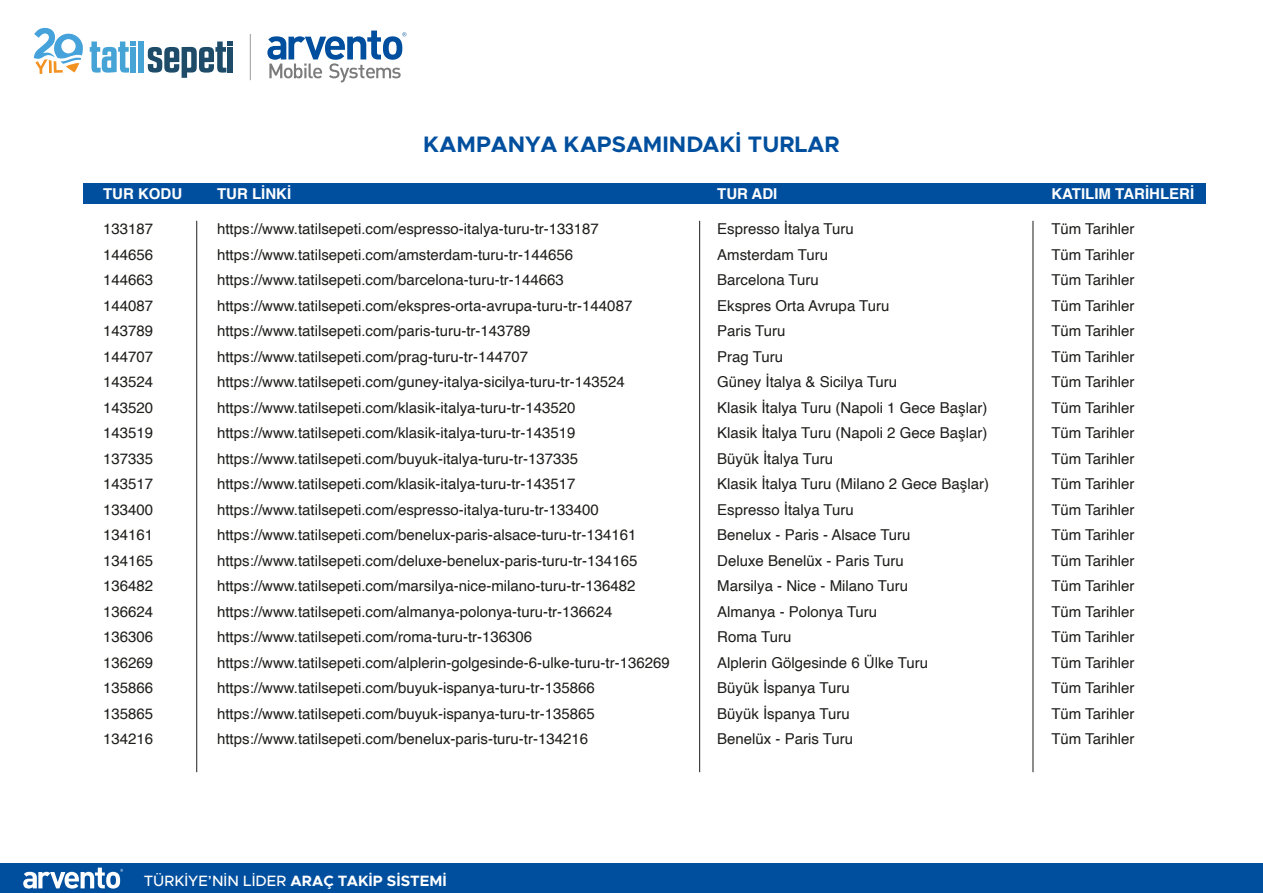
<style>
.page{position:relative;width:1263px;height:893px;background:#fff}
.page>*{position:absolute;margin:0;border:0;box-sizing:border-box;transform-origin:0 0}
.t1{font:700 22.5px "Metropolis";color:#004f9e}
.t2{font:15px "Helvetica";color:#1d1d1b}
.t3{font:700 15px "Helvetica";color:#fff}
.t4{font:500 15px "Metropolis";color:#fff}
.s1{font-weight:700}
</style>
<div class="page">
<div style="left:83px;top:183px;width:1122px;height:20px;background:#004f9e"></div>
<svg style="left:90px;top:41px;width:46px;height:32px"></svg>
<div style="left:130px;top:47px;width:6px;height:25px;background:#46a3d6"></div>
<div style="left:138px;top:41px;width:6px;height:31px;background:#46a3d6"></div>
<svg style="left:148px;top:41px;width:85px;height:37px"></svg>
<div style="left:228px;top:47px;width:5px;height:25px;background:#1d4b68"></div>
<svg style="left:34px;top:28px;width:49px;height:46px"></svg>
<svg style="left:267px;top:31px;width:139px;height:51px"></svg>
<hr style="left:250px;top:34px;width:1px;height:46px;background:#9c9b9b">
<div style="left:0;top:863px;width:1263px;height:30px;background:#004f9e"></div>
<svg style="left:23px;top:868px;width:100px;height:21px"></svg>
<hr style="left:196px;top:221px;width:1px;height:551px;background:#1d1d1b">
<hr style="left:699px;top:221px;width:1px;height:551px;background:#1d1d1b">
<hr style="left:1033px;top:221px;width:1px;height:551px;background:#1d1d1b">
<h1 class="t1" style="left:423px;top:130px;width:418px">KAMPANYA KAPSAMINDAKİ TURLAR</h1>
<p class="t3" style="left:103px;top:184px;width:81px">TUR KODU</p>
<p class="t3" style="left:217px;top:184px;width:76px">TUR LİNKİ</p>
<p class="t3" style="left:717px;top:184px;width:62px">TUR ADI</p>
<p class="t3" style="left:1051px;top:184px;width:144px">KATILIM TARİHLERİ</p>
<p class="t2" style="left:103px;top:217px;width:52px">133187</p>
<p class="t2" style="left:217px;top:217px;width:383px">https://www.tatilsepeti.com/espresso-italya-turu-tr-133187</p>
<p class="t2" style="left:717px;top:217px;width:138px">Espresso İtalya Turu</p>
<p class="t2" style="left:1051px;top:217px;width:85px">Tüm Tarihler</p>
<p class="t2" style="left:103px;top:243px;width:52px">144656</p>
<p class="t2" style="left:217px;top:243px;width:357px">https://www.tatilsepeti.com/amsterdam-turu-tr-144656</p>
<p class="t2" style="left:717px;top:243px;width:112px">Amsterdam Turu</p>
<p class="t2" style="left:1051px;top:243px;width:85px">Tüm Tarihler</p>
<p class="t2" style="left:103px;top:268px;width:52px">144663</p>
<p class="t2" style="left:217px;top:268px;width:348px">https://www.tatilsepeti.com/barcelona-turu-tr-144663</p>
<p class="t2" style="left:717px;top:268px;width:103px">Barcelona Turu</p>
<p class="t2" style="left:1051px;top:268px;width:85px">Tüm Tarihler</p>
<p class="t2" style="left:103px;top:294px;width:52px">144087</p>
<p class="t2" style="left:217px;top:294px;width:417px">https://www.tatilsepeti.com/ekspres-orta-avrupa-turu-tr-144087</p>
<p class="t2" style="left:717px;top:294px;width:174px">Ekspres Orta Avrupa Turu</p>
<p class="t2" style="left:1051px;top:294px;width:85px">Tüm Tarihler</p>
<p class="t2" style="left:103px;top:319px;width:52px">143789</p>
<p class="t2" style="left:217px;top:319px;width:315px">https://www.tatilsepeti.com/paris-turu-tr-143789</p>
<p class="t2" style="left:717px;top:319px;width:70px">Paris Turu</p>
<p class="t2" style="left:1051px;top:319px;width:85px">Tüm Tarihler</p>
<p class="t2" style="left:103px;top:345px;width:52px">144707</p>
<p class="t2" style="left:217px;top:345px;width:312px">https://www.tatilsepeti.com/prag-turu-tr-144707</p>
<p class="t2" style="left:717px;top:345px;width:67px">Prag Turu</p>
<p class="t2" style="left:1051px;top:345px;width:85px">Tüm Tarihler</p>
<p class="t2" style="left:103px;top:370px;width:52px">143524</p>
<p class="t2" style="left:217px;top:370px;width:409px">https://www.tatilsepeti.com/guney-italya-sicilya-turu-tr-143524</p>
<p class="t2" style="left:717px;top:370px;width:182px">Güney İtalya &amp; Sicilya Turu</p>
<p class="t2" style="left:1051px;top:370px;width:85px">Tüm Tarihler</p>
<p class="t2" style="left:103px;top:396px;width:52px">143520</p>
<p class="t2" style="left:217px;top:396px;width:360px">https://www.tatilsepeti.com/klasik-italya-turu-tr-143520</p>
<p class="t2" style="left:717px;top:396px;width:272px">Klasik İtalya Turu (Napoli 1 Gece Başlar)</p>
<p class="t2" style="left:1051px;top:396px;width:85px">Tüm Tarihler</p>
<p class="t2" style="left:103px;top:421px;width:52px">143519</p>
<p class="t2" style="left:217px;top:421px;width:360px">https://www.tatilsepeti.com/klasik-italya-turu-tr-143519</p>
<p class="t2" style="left:717px;top:421px;width:272px">Klasik İtalya Turu (Napoli 2 Gece Başlar)</p>
<p class="t2" style="left:1051px;top:421px;width:85px">Tüm Tarihler</p>
<p class="t2" style="left:103px;top:447px;width:52px">137335</p>
<p class="t2" style="left:217px;top:447px;width:362px">https://www.tatilsepeti.com/buyuk-italya-turu-tr-137335</p>
<p class="t2" style="left:717px;top:447px;width:117px">Büyük İtalya Turu</p>
<p class="t2" style="left:1051px;top:447px;width:85px">Tüm Tarihler</p>
<p class="t2" style="left:103px;top:472px;width:52px">143517</p>
<p class="t2" style="left:217px;top:472px;width:360px">https://www.tatilsepeti.com/klasik-italya-turu-tr-143517</p>
<p class="t2" style="left:717px;top:472px;width:273px">Klasik İtalya Turu (Milano 2 Gece Başlar)</p>
<p class="t2" style="left:1051px;top:472px;width:85px">Tüm Tarihler</p>
<p class="t2" style="left:103px;top:498px;width:52px">133400</p>
<p class="t2" style="left:217px;top:498px;width:383px">https://www.tatilsepeti.com/espresso-italya-turu-tr-133400</p>
<p class="t2" style="left:717px;top:498px;width:138px">Espresso İtalya Turu</p>
<p class="t2" style="left:1051px;top:498px;width:85px">Tüm Tarihler</p>
<p class="t2" style="left:103px;top:523px;width:52px">134161</p>
<p class="t2" style="left:217px;top:523px;width:421px">https://www.tatilsepeti.com/benelux-paris-alsace-turu-tr-134161</p>
<p class="t2" style="left:717px;top:523px;width:195px">Benelux - Paris - Alsace Turu</p>
<p class="t2" style="left:1051px;top:523px;width:85px">Tüm Tarihler</p>
<p class="t2" style="left:103px;top:549px;width:52px">134165</p>
<p class="t2" style="left:217px;top:549px;width:422px">https://www.tatilsepeti.com/deluxe-benelux-paris-turu-tr-134165</p>
<p class="t2" style="left:717px;top:549px;width:188px">Deluxe Benelüx - Paris Turu</p>
<p class="t2" style="left:1051px;top:549px;width:85px">Tüm Tarihler</p>
<p class="t2" style="left:103px;top:574px;width:52px">136482</p>
<p class="t2" style="left:217px;top:574px;width:420px">https://www.tatilsepeti.com/marsilya-nice-milano-turu-tr-136482</p>
<p class="t2" style="left:717px;top:574px;width:192px">Marsilya - Nice - Milano Turu</p>
<p class="t2" style="left:1051px;top:574px;width:85px">Tüm Tarihler</p>
<p class="t2" style="left:103px;top:600px;width:52px">136624</p>
<p class="t2" style="left:217px;top:600px;width:397px">https://www.tatilsepeti.com/almanya-polonya-turu-tr-136624</p>
<p class="t2" style="left:717px;top:600px;width:162px">Almanya - Polonya Turu</p>
<p class="t2" style="left:1051px;top:600px;width:85px">Tüm Tarihler</p>
<p class="t2" style="left:103px;top:625px;width:52px">136306</p>
<p class="t2" style="left:217px;top:625px;width:317px">https://www.tatilsepeti.com/roma-turu-tr-136306</p>
<p class="t2" style="left:717px;top:625px;width:76px">Roma Turu</p>
<p class="t2" style="left:1051px;top:625px;width:85px">Tüm Tarihler</p>
<p class="t2" style="left:103px;top:651px;width:52px">136269</p>
<p class="t2" style="left:217px;top:651px;width:454px">https://www.tatilsepeti.com/alplerin-golgesinde-6-ulke-turu-tr-136269</p>
<p class="t2" style="left:717px;top:651px;width:212px">Alplerin Gölgesinde 6 Ülke Turu</p>
<p class="t2" style="left:1051px;top:651px;width:85px">Tüm Tarihler</p>
<p class="t2" style="left:103px;top:676px;width:52px">135866</p>
<p class="t2" style="left:217px;top:676px;width:379px">https://www.tatilsepeti.com/buyuk-ispanya-turu-tr-135866</p>
<p class="t2" style="left:717px;top:676px;width:134px">Büyük İspanya Turu</p>
<p class="t2" style="left:1051px;top:676px;width:85px">Tüm Tarihler</p>
<p class="t2" style="left:103px;top:702px;width:52px">135865</p>
<p class="t2" style="left:217px;top:702px;width:379px">https://www.tatilsepeti.com/buyuk-ispanya-turu-tr-135865</p>
<p class="t2" style="left:717px;top:702px;width:134px">Büyük İspanya Turu</p>
<p class="t2" style="left:1051px;top:702px;width:85px">Tüm Tarihler</p>
<p class="t2" style="left:103px;top:727px;width:52px">134216</p>
<p class="t2" style="left:217px;top:727px;width:372px">https://www.tatilsepeti.com/benelux-paris-turu-tr-134216</p>
<p class="t2" style="left:717px;top:727px;width:137px">Benelüx - Paris Turu</p>
<p class="t2" style="left:1051px;top:727px;width:85px">Tüm Tarihler</p>
<p class="t4" style="left:144px;top:871px;width:304px">TÜRKİYE’NİN LİDER <span class="s1">ARAÇ TAKİP SİSTEMİ</span></p>
</div>
